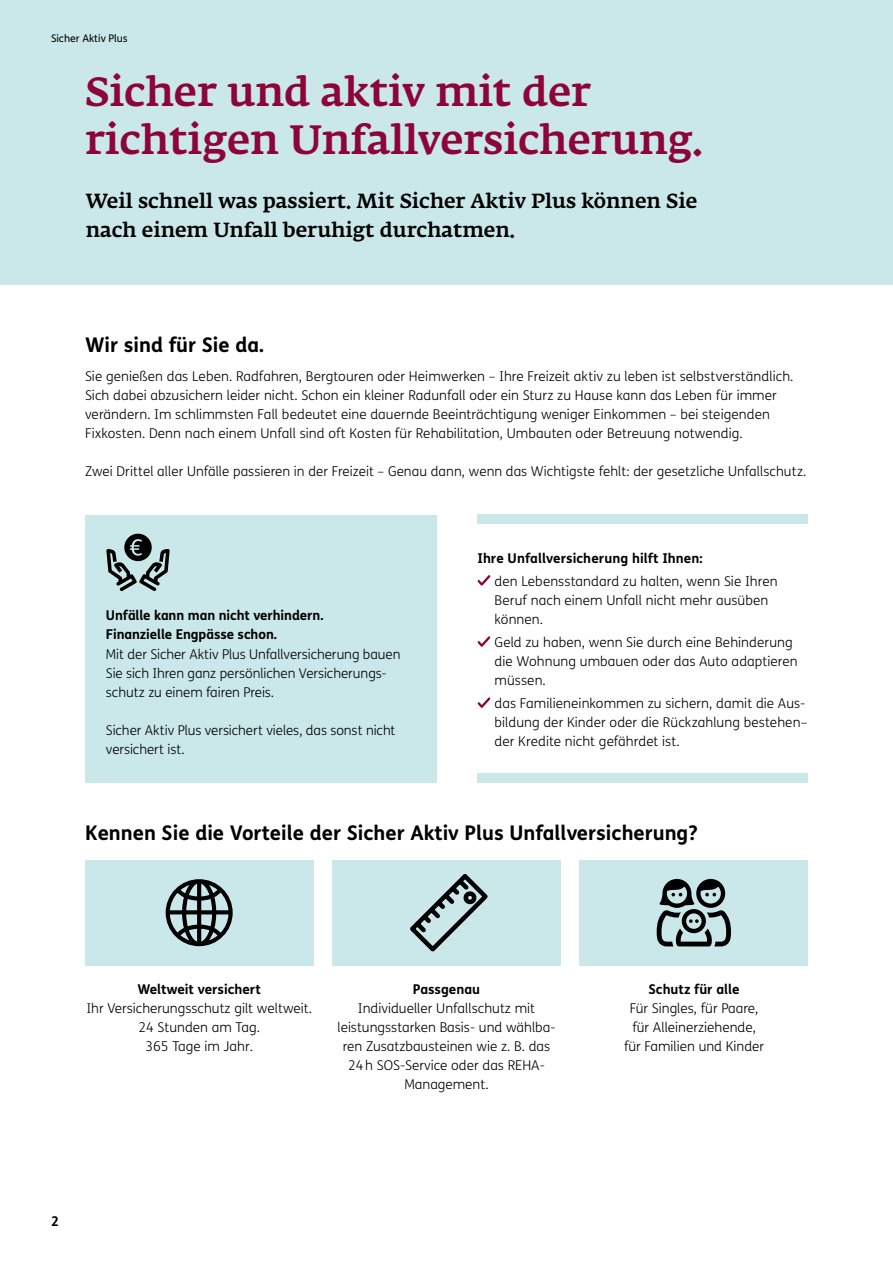
<style>
.page{position:relative;width:893px;height:1263px;background:#fff}
.page>*{position:absolute;margin:0;border:0;box-sizing:border-box;transform-origin:0 0}
.t1{font:500 40.5px/47.8px "Fedra Serif A Pro";color:#8d0439}
.t2{font:500 20.25px/28.7px "Fedra Serif A Pro";color:#000}
.t3{font:700 20.25px "FS Me";color:#000}
.t4{font:300 13.5px/19.2px "FS Me";color:#000}
.t5{font:700 13.5px/19.2px "FS Me";color:#000}
.t6{font:10.5px "FS Me";color:#000}
</style>
<div class="page">
<div style="left:0;top:0;width:893px;height:285px;background:#cae7ea"></div>
<div style="left:85px;top:514px;width:352px;height:268px;background:#cae7ea"></div>
<svg style="left:477px;top:575px;width:14px;height:11px"></svg>
<svg style="left:477px;top:636px;width:14px;height:11px"></svg>
<svg style="left:477px;top:697px;width:14px;height:11px"></svg>
<div style="left:478px;top:514px;width:330px;height:10px;background:#cae7ea"></div>
<div style="left:477px;top:773px;width:331px;height:9px;background:#cae7ea"></div>
<svg style="left:106px;top:534px;width:64px;height:57px"></svg>
<div style="left:332px;top:860px;width:229px;height:105px;background:#cae7ea"></div>
<div style="left:580px;top:860px;width:228px;height:105px;background:#cae7ea"></div>
<div style="left:85px;top:860px;width:228px;height:105px;background:#cae7ea"></div>
<svg style="left:410px;top:874px;width:78px;height:78px"></svg>
<svg style="left:166px;top:879px;width:67px;height:67px"></svg>
<svg style="left:657px;top:879px;width:74px;height:67px"></svg>
<p class="t6" style="left:51px;top:31px;width:78px">Sicher Aktiv Plus</p>
<h1 class="t1" style="left:85px;top:68px;width:619px">Sicher und aktiv mit der richtigen Unfallversicherung.</h1>
<h2 class="t2" style="left:86px;top:187px;width:613px">Weil schnell was passiert. Mit Sicher Aktiv Plus können Sie nach einem Unfall beruhigt durchatmen.</h2>
<h2 class="t3" style="left:85px;top:329px;width:180px">Wir sind für Sie da.</h2>
<p class="t4" style="left:85px;top:366px;width:710px">Sie genießen das Leben. Radfahren, Bergtouren oder Heimwerken – Ihre Freizeit aktiv zu leben ist selbstverständlich.<br>Sich dabei abzusichern leider nicht. Schon ein kleiner Radunfall oder ein Sturz zu Hause kann das Leben für immer verändern. Im schlimmsten Fall bedeutet eine dauernde Beeinträchtigung weniger Einkommen – bei steigenden Fixkosten. Denn nach einem Unfall sind oft Kosten für Rehabilitation, Umbauten oder Betreuung notwendig.</p>
<p class="t4" style="left:85px;top:462px;width:723px">Zwei Drittel aller Unfälle passieren in der Freizeit – Genau dann, wenn das Wichtigste fehlt: der gesetzliche Unfallschutz.</p>
<p class="t5" style="left:106px;top:605px;width:219px">Unfälle kann man nicht verhindern.<br>Finanzielle Engpässe schon.</p>
<p class="t4" style="left:106px;top:644px;width:296px">Mit der Sicher Aktiv Plus Unfallversicherung bauen<br>Sie sich Ihren ganz persönlichen Versicherungs&shy;schutz zu einem fairen Preis.</p>
<p class="t4" style="left:106px;top:720px;width:291px">Sicher Aktiv Plus versichert vieles, das sonst nicht versichert ist.</p>
<p class="t5" style="left:478px;top:548px;width:227px">Ihre Unfallversicherung hilft Ihnen:</p>
<p class="t4" style="left:495px;top:571px;width:284px">den Lebensstandard zu halten, wenn Sie Ihren<br>Beruf nach einem Unfall nicht mehr ausüben können.</p>
<p class="t4" style="left:495px;top:632px;width:305px">Geld zu haben, wenn Sie durch eine Behinderung die Wohnung umbauen oder das Auto adaptieren müssen.</p>
<p class="t4" style="left:495px;top:693px;width:314px">das Familieneinkommen zu sichern, damit die Aus&shy;bildung der Kinder oder die Rückzahlung bestehen– der Kredite nicht gefährdet ist.</p>
<h2 class="t3" style="left:85px;top:817px;width:614px">Kennen Sie die Vorteile der Sicher Aktiv Plus Unfallversicherung?</h2>
<p class="t5" style="left:137px;top:978px;width:125px">Weltweit versichert</p>
<p class="t4" style="left:86px;top:998px;width:227px;text-align:center">Ihr Versicherungsschutz gilt weltweit.<br>24 Stunden am Tag.<br>365 Tage im Jahr.</p>
<p class="t5" style="left:413px;top:978px;width:69px">Passgenau</p>
<p class="t4" style="left:337px;top:998px;width:220px;text-align:center">Individueller Unfallschutz mit leistungsstarken Basis- und wählba&shy;ren Zusatzbausteinen wie z. B. das<br>24h SOS-Service oder das REHA-<br>Management.</p>
<p class="t5" style="left:51px;top:1211px;width:9px">2</p>
<p class="t5" style="left:648px;top:978px;width:93px">Schutz für alle</p>
<p class="t4" style="left:624px;top:998px;width:142px;text-align:center">Für Singles, für Paare, für Alleinerziehende, für Familien und Kinder</p>
</div>
